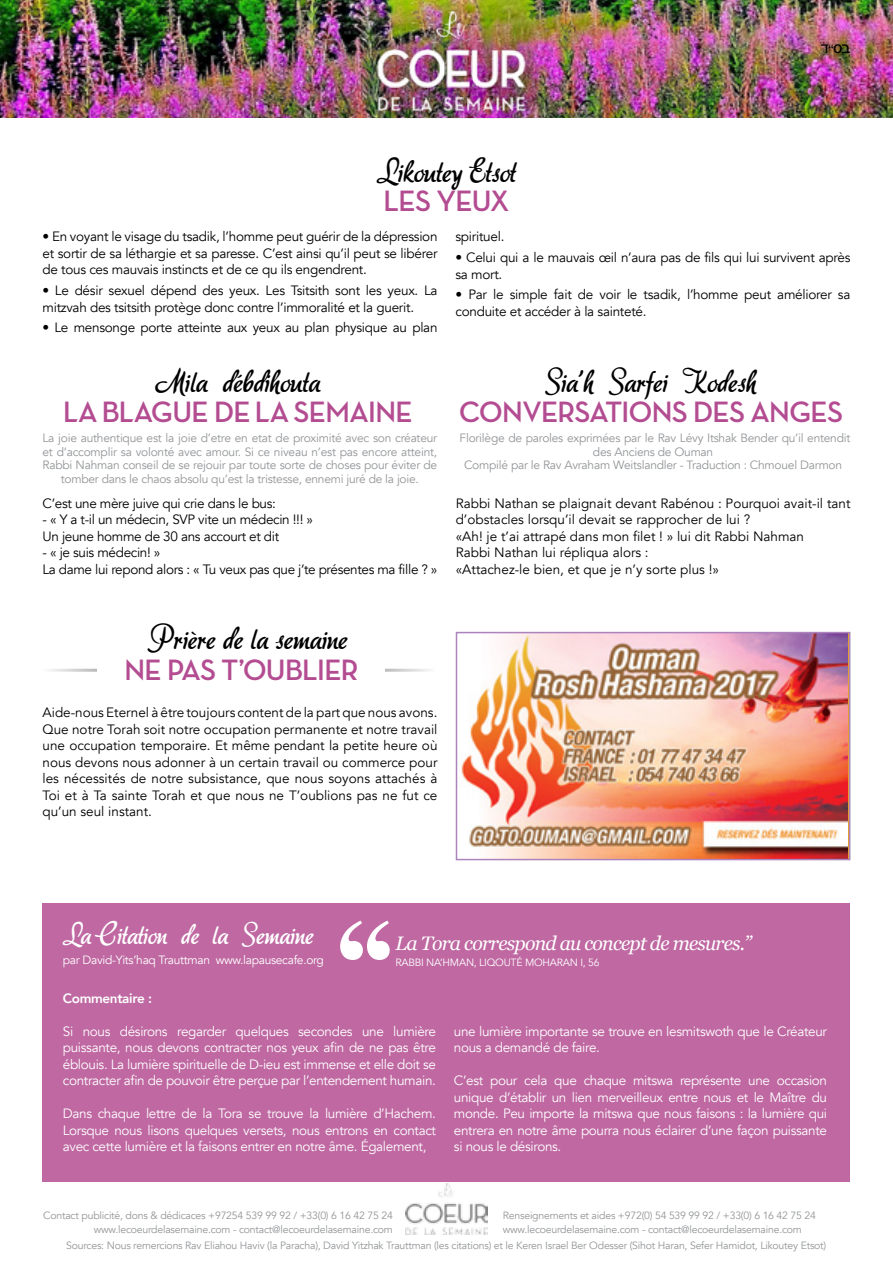
<style>
.page{position:relative;width:893px;height:1263px;background:#fff}
.page>*{position:absolute;margin:0;border:0;box-sizing:border-box;transform-origin:0 0}
.t1{font:30px "aka Dora";letter-spacing:-.01em;color:#000}
.t2{font:700 30px "Neutra Disp";letter-spacing:-.02em;color:#b34c91}
.t3{font:27px "aka Dora";letter-spacing:-.01em;color:#fff}
.t4{font:italic 19.5px "Georgia";letter-spacing:-.04em;color:#fff}
.t5{font:16.5px "Arial Hebrew";color:#000}
.t6{font:13.5px/16.5px "Avenir";letter-spacing:-.02em;color:#000}
.t7{font:13.5px/16.5px "Avenir";letter-spacing:-.025em;color:#fff;text-align:justify}
.t8{font:13.5px/16.5px "Avenir";color:#000}
.t9{font:800 13.5px "Avenir";letter-spacing:-.025em;color:#fff}
.t10{font:12px/13.5px "Avenir";letter-spacing:-.02em;color:#939598;text-align:center}
.t11{font:12px "Avenir";letter-spacing:-.025em;color:#fff}
.t12{font:10.5px/13.5px "Avenir";letter-spacing:-.02em;color:#939598}
.t13{font:10.5px "Avenir";letter-spacing:-.025em;color:#fff}
</style>
<div class="page">
<hr style="left:43px;top:669px;width:393px;height:3px;background:#000">
<div style="left:98px;top:657px;width:287px;height:26px;background:#fff"></div>
<div style="left:43px;top:904px;width:807px;height:278px;background:#bf68a2"></div>
<svg style="left:340px;top:920px;width:50px;height:40px"></svg>
<img style="left:0;top:0;width:893px;height:118px">
<div style="left:352px;top:0;width:202px;height:139px;background:#000;opacity:.75"></div>
<img style="left:374px;top:6px;width:154px;height:113px">
<img style="left:406px;top:1183px;width:81px;height:51px">
<div style="left:0;top:119px;width:878px;height:151px;background:#fff"></div>
<img style="left:459px;top:635px;width:388px;height:222px">
<div style="left:456px;top:632px;width:394px;height:228px;border:2px solid #ac83bd"></div>
<h1 class="t1" style="left:377px;top:151px;width:141px">Likoutey Etsot</h1>
<h1 class="t2" style="left:384px;top:184px;width:127px">LES YEUX</h1>
<p class="t5" style="left:821px;top:39px;width:31px">בס”ד</p>
<p class="t6" style="left:43px;top:229px;width:396px;text-align:justify">• En voyant le visage du tsadik, l’homme peut guérir de la dépression et sortir de sa léthargie et sa paresse. C’est ainsi qu’il peut se libérer de tous ces mauvais instincts et de ce qu ils engendrent.</p>
<p class="t6" style="left:43px;top:283px;width:396px">• Le désir sexuel dépend des yeux. Les Tsitsith sont les yeux. La mitzvah des tsitsith protège donc contre l’immoralité et la guerit.</p>
<p class="t6" style="left:43px;top:320px;width:396px">• Le mensonge porte atteinte aux yeux au plan physique au plan</p>
<h1 class="t1" style="left:155px;top:362px;width:167px">Mila débdihouta</h1>
<h1 class="t2" style="left:63px;top:395px;width:351px">LA BLAGUE DE LA SEMAINE</h1>
<p class="t10" style="left:43px;top:431px;width:396px">La joie authentique est la joie d’etre en etat de proximité avec son créateur et d’accomplir sa volonté avec amour. Si ce niveau n’est pas encore atteint, Rabbi Nahman conseil de se rejouir par toute sorte de choses pour éviter de tomber dans le chaos absolu qu’est la tristesse, ennemi juré de la joie.</p>
<p class="t6" style="left:43px;top:495px;width:235px">C’est une mère juive qui crie dans le bus:</p>
<p class="t6" style="left:43px;top:512px;width:272px">- « Y a t-il un médecin, SVP vite un médecin !!! »<br>Un jeune homme de 30 ans accourt et dit</p>
<p class="t6" style="left:43px;top:545px;width:396px">- « je suis médecin! »<br>La dame lui repond alors : « Tu veux pas que j’te présentes ma fille ? »</p>
<h1 class="t1" style="left:151px;top:618px;width:199px">Prière de la semaine</h1>
<h1 class="t2" style="left:124px;top:653px;width:236px">NE PAS T’OUBLIER</h1>
<p class="t6" style="left:43px;top:705px;width:396px;text-align:justify">Aide-nous Eternel à être toujours content de la part que nous avons.<br>Que notre Torah soit notre occupation permanente et notre travail une occupation temporaire. Et même pendant la petite heure où nous devons nous adonner à un certain travail ou commerce pour les nécessités de notre subsistance, que nous soyons attachés à Toi et à Ta sainte Torah et que nous ne T’oublions pas ne fut ce qu’un seul instant.</p>
<p class="t6" style="left:455px;top:229px;width:51px">spirituel.</p>
<p class="t6" style="left:455px;top:250px;width:397px">• Celui qui a le mauvais œil n’aura pas de fils qui lui survivent après sa mort.</p>
<p class="t6" style="left:455px;top:287px;width:396px">• Par le simple fait de voir le tsadik, l’homme peut améliorer sa conduite et accéder à la sainteté.</p>
<h1 class="t1" style="left:545px;top:362px;width:213px">Sia’h Sarfei Kodesh</h1>
<h1 class="t2" style="left:459px;top:395px;width:385px">CONVERSATIONS DES ANGES</h1>
<p class="t10" style="left:460px;top:431px;width:392px">Florilège de paroles exprimées par le Rav Lévy Itshak Bender qu’il entendit des Anciens de Ouman<br>Compilé par le Rav Avraham Weitslandler - Traduction : Chmouel Darmon</p>
<p class="t8" style="left:456px;top:495px;width:396px">Rabbi Nathan se plaignait devant Rabénou : Pourquoi avait-il tant d’obstacles lorsqu’il devait se rapprocher de lui ?<br>«Ah! je t’ai attrapé dans mon filet ! » lui dit Rabbi Nahman<br>Rabbi Nathan lui répliqua alors :<br>«Attachez-le bien, et que je n’y sorte plus !»</p>
<h2 class="t3" style="left:63px;top:916px;width:253px">La Citation de la Semaine</h2>
<p class="t11" style="left:63px;top:952px;width:263px">par David-Yits’haq Trauttman www.lapausecafe.org</p>
<h3 class="t4" style="left:395px;top:932px;width:358px">La Tora correspond au concept de mesures.”</h3>
<p class="t13" style="left:395px;top:956px;width:206px">RABBI NA’HMAN, LIQOUTÉ MOHARAN I, 56</p>
<p class="t9" style="left:63px;top:988px;width:91px">Commentaire :</p>
<p class="t7" style="left:63px;top:1023px;width:375px">Si nous désirons regarder quelques secondes une lumière puissante, nous devons contracter nos yeux afin de ne pas être éblouis. La lumière spirituelle de D-ieu est immense et elle doit se contracter afin de pouvoir être perçue par l’entendement humain.</p>
<p class="t7" style="left:63px;top:1106px;width:375px">Dans chaque lettre de la Tora se trouve la lumière d’Hachem.<br>Lorsque nous lisons quelques versets, nous entrons en contact avec cette lumière et la faisons entrer en notre âme. Également,</p>
<p class="t7" style="left:454px;top:1023px;width:375px">une lumière importante se trouve en lesmitswoth que le Créateur nous a demandé de faire.</p>
<p class="t7" style="left:454px;top:1073px;width:375px">C’est pour cela que chaque mitswa représente une occasion unique d’établir un lien merveilleux entre nous et le Maître du monde. Peu importe la mitswa que nous faisons : la lumière qui entrera en notre âme pourra nous éclairer d’une façon puissante si nous le désirons.</p>
<p class="t12" style="left:43px;top:1209px;width:351px;text-align:right">Contact publicité, dons &amp; dédicaces +97254 539 99 92 / +33(0) 6 16 42 75 24 www.lecoeurdelasemaine.com - contact@lecoeurdelasemaine.com</p>
<p class="t12" style="left:503px;top:1209px;width:315px">Renseignements et aides +972(0) 54 539 99 92 / +33(0) 6 16 42 75 24 www.lecoeurdelasemaine.com - contact@lecoeurdelasemaine.com</p>
<p class="t12" style="left:66px;top:1239px;width:762px">Sources: Nous remercions Rav Eliahou Haviv (la Paracha), David Yitzhak Trauttman (les citations) et le Keren Israel Ber Odesser (Sihot Haran, Sefer Hamidot, Likoutey Etsot)</p>
</div>
